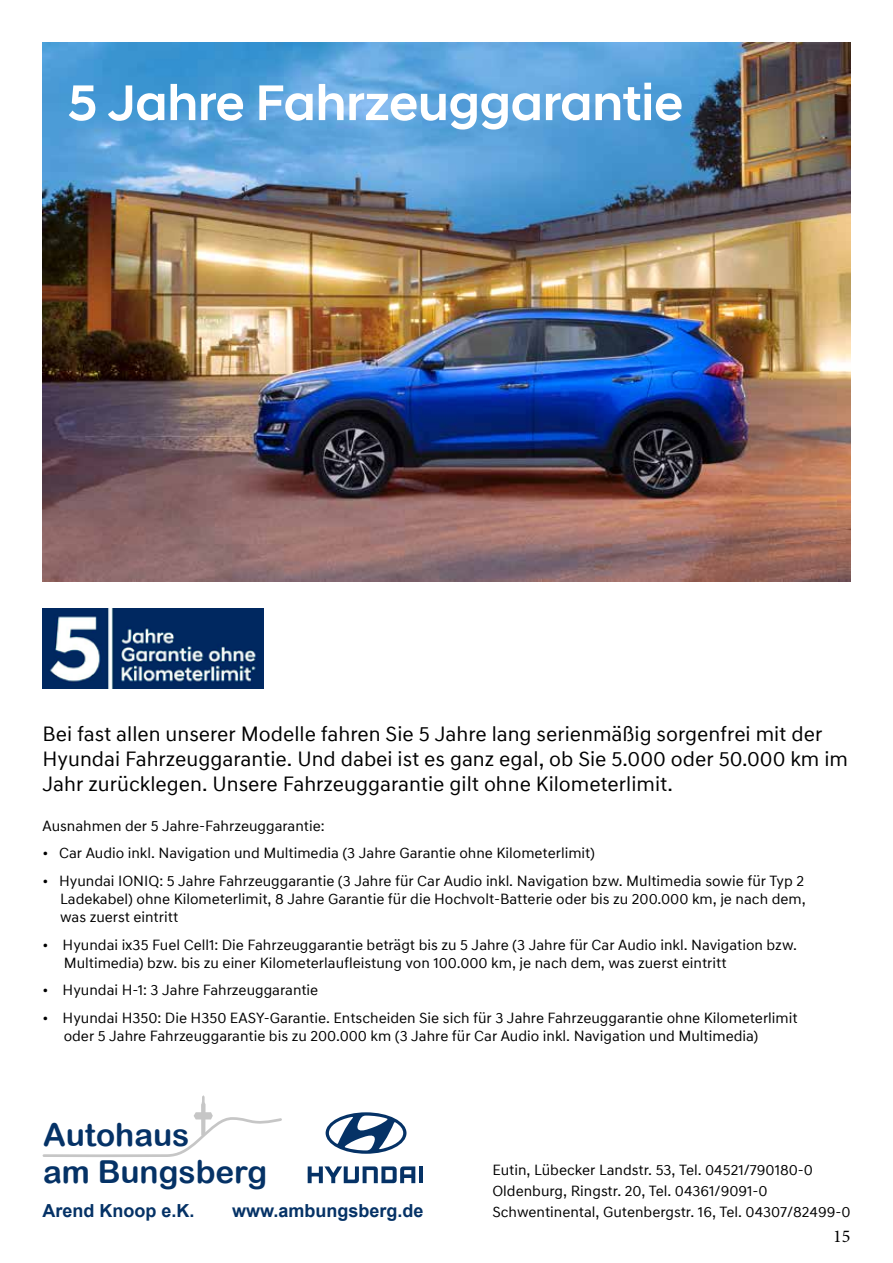
<style>
.page{position:relative;width:893px;height:1263px;background:#fff}
.page>*{position:absolute;margin:0;border:0;box-sizing:border-box;transform-origin:0 0}
.t1{font:500 51px "Hyundai Sans Head Office";color:#fff}
.t2{font:31.65px/37.3px "Arial Rounded MT Bold";color:#053266}
.t3{font:21px/25.2px "Hyundai Sans Text Office";color:#000}
.t4{font:700 18px "Arial";color:#053266}
.t5{font:18px "Minion Pro";color:#000}
.t6{font:15px/18px "Hyundai Sans Text Office";color:#000}
</style>
<div class="page">
<img style="left:43px;top:43px;width:807px;height:538px">
<img style="left:43px;top:608px;width:220px;height:81px">
<svg style="left:308px;top:1166px;width:107px;height:17px"></svg>
<hr style="left:419px;top:1166px;width:4px;height:17px;background:#053266">
<svg style="left:326px;top:1112px;width:80px;height:42px"></svg>
<svg style="left:42px;top:1095px;width:240px;height:62px"></svg>
<h1 class="t1" style="left:68px;top:72px;width:617px">5 Jahre Fahrzeuggarantie</h1>
<p class="t3" style="left:43px;top:721px;width:807px">Bei fast allen unserer Modelle fahren Sie 5 Jahre lang serienmäßig sorgenfrei mit der<br>Hyundai Fahrzeuggarantie. Und dabei ist es ganz egal, ob Sie 5.000 oder 50.000 km im<br>Jahr zurücklegen. Unsere Fahrzeuggarantie gilt ohne Kilometerlimit.</p>
<p class="t6" style="left:43px;top:817px;width:284px">Ausnahmen der 5 Jahre-Fahrzeuggarantie:</p>
<p class="t6" style="left:43px;top:844px;width:554px">• Car Audio inkl. Navigation und Multimedia (3 Jahre Garantie ohne Kilometerlimit)</p>
<p class="t6" style="left:60px;top:872px;width:747px;text-align:justify;text-indent:-18px">• Hyundai IONIQ: 5 Jahre Fahrzeuggarantie (3 Jahre für Car Audio inkl. Navigation bzw. Multimedia sowie für Typ 2<br>Ladekabel) ohne Kilometerlimit, 8 Jahre Garantie für die Hochvolt-Batterie oder bis zu 200.000 km, je nach dem, was zuerst eintritt</p>
<p class="t6" style="left:64px;top:935px;width:735px;text-indent:-21px">• Hyundai ix35 Fuel Cell1: Die Fahrzeuggarantie beträgt bis zu 5 Jahre (3 Jahre für Car Audio inkl. Navigation bzw.<br>Multimedia) bzw. bis zu einer Kilometerlaufleistung von 100.000 km, je nach dem, was zuerst eintritt</p>
<p class="t6" style="left:43px;top:981px;width:277px">• Hyundai H-1: 3 Jahre Fahrzeuggarantie</p>
<p class="t6" style="left:64px;top:1009px;width:735px;text-indent:-21px">• Hyundai H350: Die H350 EASY-Garantie. Entscheiden Sie sich für 3 Jahre Fahrzeuggarantie ohne Kilometerlimit oder 5 Jahre Fahrzeuggarantie bis zu 200.000 km (3 Jahre für Car Audio inkl. Navigation und Multimedia)</p>
<h2 class="t2" style="left:43px;top:1116px;width:226px">Autohaus<br>am Bungsberg</h2>
<p class="t4" style="left:43px;top:1198px;width:154px">Arend Knoop e.K.</p>
<p class="t4" style="left:232px;top:1198px;width:193px">www.ambungsberg.de</p>
<p class="t6" style="left:492px;top:1159px;width:360px;line-height:21px">Eutin, Lübecker Landstr. 53, Tel. 04521/790180-0<br>Oldenburg, Ringstr. 20, Tel. 04361/9091-0<br>Schwentinental, Gutenbergstr. 16, Tel. 04307/82499-0</p>
<p class="t5" style="left:833px;top:1224px;width:19px">15</p>
</div>
